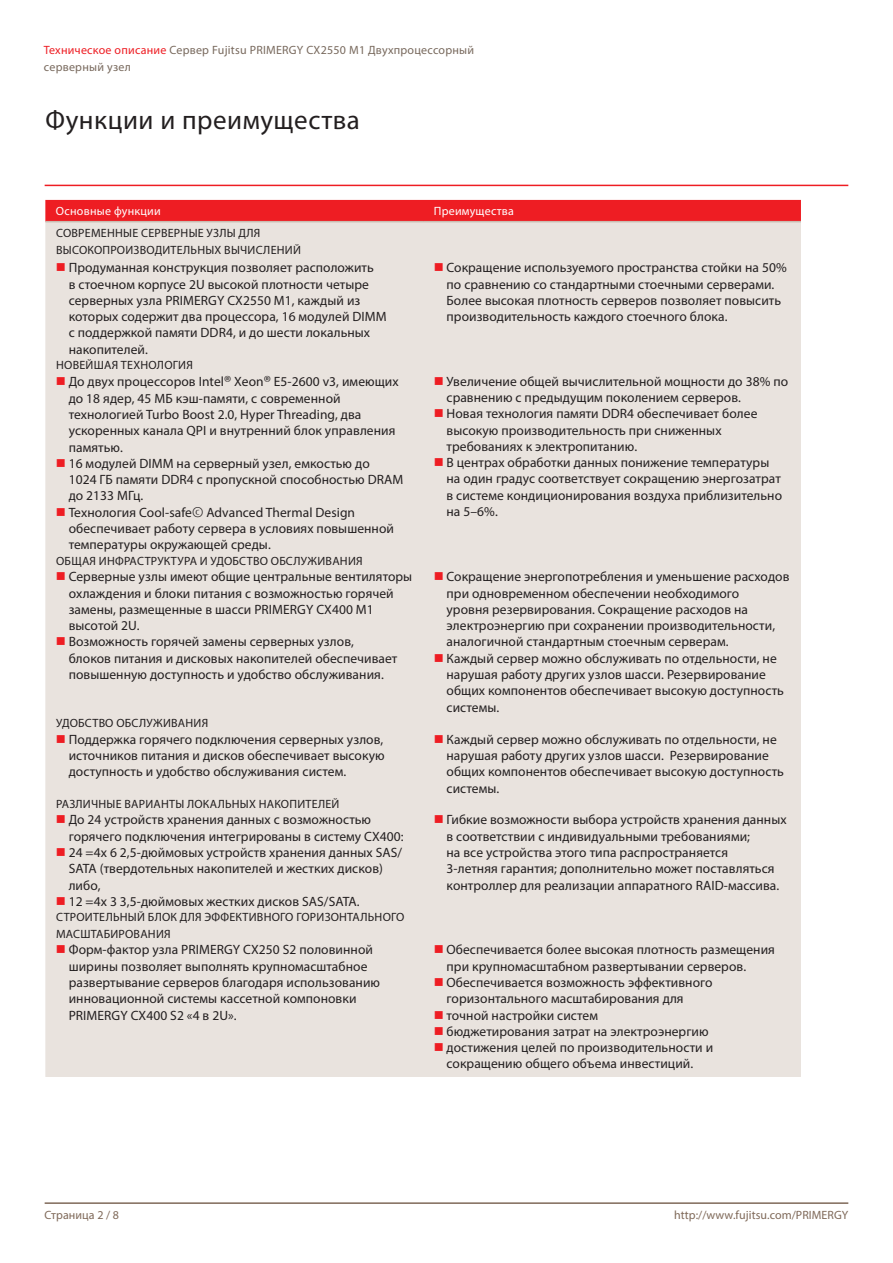
<style>
.page{position:relative;width:893px;height:1263px;background:#fff}
.page>*{position:absolute;margin:0;border:0;box-sizing:border-box;transform-origin:0 0}
.ComponentHeading{font:27px "Myriad Pro";letter-spacing:.02em;color:#231f20}
.t1{font:13.5px/16.4px "Myriad Pro";letter-spacing:.005em;color:#231f20}
.FeatureBenefitSubhea{font:12px/16.5px "Myriad Pro";letter-spacing:.02em;color:#231f20}
.RunningHeader{font:12px/16.4px "Myriad Pro";letter-spacing:.02em;color:#78695d}
.RunningFooter_R{font:12px "Myriad Pro";letter-spacing:.005em;color:#7f6959}
.FeatureBenefitHeadin{font:12px "Myriad Pro";letter-spacing:.02em;color:#fff}
.RunningFooter_L{font:12px "Myriad Pro";letter-spacing:.005em;color:#7f6959}
.s1{color:#ee1d23}
.s2{font-family:"Fujitsu Sans";font-weight:300}
</style>
<div class="page">
<hr style="left:45px;top:1202px;width:803px;height:2px;background:#7f6959">
<div style="left:45px;top:200px;width:756px;height:21px;background:#ee1d23"></div>
<div style="left:45px;top:222px;width:756px;height:855px;background:#e9e3de"></div>
<hr style="left:45px;top:221px;width:378px;height:1px;background:#c9bcb1">
<hr style="left:423px;top:221px;width:378px;height:1px;background:#c9bcb1">
<hr style="left:45px;top:185px;width:803px;height:1px;background:#ee1d23">
<svg style="left:57px;top:263px;width:8px;height:8px"></svg>
<svg style="left:435px;top:263px;width:8px;height:8px"></svg>
<svg style="left:57px;top:377px;width:8px;height:8px"></svg>
<svg style="left:57px;top:459px;width:8px;height:8px"></svg>
<svg style="left:57px;top:508px;width:8px;height:8px"></svg>
<svg style="left:435px;top:377px;width:8px;height:8px"></svg>
<svg style="left:435px;top:409px;width:8px;height:8px"></svg>
<svg style="left:435px;top:458px;width:8px;height:8px"></svg>
<svg style="left:57px;top:572px;width:8px;height:8px"></svg>
<svg style="left:57px;top:637px;width:8px;height:8px"></svg>
<svg style="left:435px;top:572px;width:8px;height:8px"></svg>
<svg style="left:435px;top:654px;width:8px;height:8px"></svg>
<svg style="left:57px;top:735px;width:8px;height:8px"></svg>
<svg style="left:435px;top:735px;width:8px;height:8px"></svg>
<svg style="left:57px;top:815px;width:8px;height:8px"></svg>
<svg style="left:57px;top:848px;width:8px;height:8px"></svg>
<svg style="left:57px;top:897px;width:8px;height:8px"></svg>
<svg style="left:435px;top:815px;width:8px;height:8px"></svg>
<svg style="left:57px;top:945px;width:8px;height:8px"></svg>
<svg style="left:435px;top:945px;width:8px;height:8px"></svg>
<svg style="left:435px;top:978px;width:8px;height:8px"></svg>
<svg style="left:435px;top:1011px;width:8px;height:7px"></svg>
<svg style="left:435px;top:1027px;width:8px;height:8px"></svg>
<svg style="left:435px;top:1043px;width:8px;height:8px"></svg>
<p class="RunningHeader" style="left:44px;top:42px;width:432px"><span class="s1">Техническое описание</span> Сервер Fujitsu PRIMERGY CX2550 M1 Двухпроцессорный серверный узел</p>
<p class="ComponentHeading" style="left:45px;top:103px;width:316px">Функции и преимущества</p>
<p class="FeatureBenefitHeadin" style="left:56px;top:204px;width:106px">Основные функции</p>
<p class="FeatureBenefitHeadin" style="left:434px;top:204px;width:82px">Преимущества</p>
<p class="FeatureBenefitSubhea" style="left:56px;top:225px;width:246px">СОВРЕМЕННЫЕ СЕРВЕРНЫЕ УЗЛЫ ДЛЯ<br>ВЫСОКОПРОИЗВОДИТЕЛЬНЫХ ВЫЧИСЛЕНИЙ</p>
<p class="t1" style="left:69px;top:259px;width:319px">Продуманная конструкция позволяет расположить<br>в стоечном корпусе 2U высокой плотности четыре серверных узла PRIMERGY CX2550 M1, каждый из которых содержит два процессора, 16 модулей DIMM с поддержкой памяти DDR4, и до шести локальных накопителей.</p>
<p class="t1" style="left:447px;top:259px;width:342px">Сокращение используемого пространства стойки на 50% по сравнению со стандартными стоечными серверами.<br>Более высокая плотность серверов позволяет повысить производительность каждого стоечного блока.</p>
<p class="FeatureBenefitSubhea" style="left:56px;top:357px;width:138px">НОВЕЙШАЯ ТЕХНОЛОГИЯ</p>
<p class="t1" style="left:69px;top:373px;width:331px">До двух процессоров Intel<span class="s2">®</span> Xeon<span class="s2">®</span> E5-2600 v3, имеющих до 18 ядер, 45 МБ кэш-памяти, с современной технологией Turbo Boost 2.0, Hyper Threading, два ускоренных канала QPI и внутренний блок управления памятью.</p>
<p class="t1" style="left:69px;top:455px;width:336px">16 модулей DIMM на серверный узел, емкостью до<br>1024 ГБ памяти DDR4 с пропускной способностью DRAM до 2133 МГц.</p>
<p class="t1" style="left:69px;top:504px;width:327px">Технология Cool-safe<span class="s2">©</span> Advanced Thermal Design обеспечивает работу сервера в условиях повышенной температуры окружающей среды.</p>
<p class="t1" style="left:447px;top:373px;width:343px">Увеличение общей вычислительной мощности до 38% по сравнению с предыдущим поколением серверов.</p>
<p class="t1" style="left:447px;top:405px;width:312px">Новая технология памяти DDR4 обеспечивает более высокую производительность при сниженных требованиях к электропитанию.</p>
<p class="t1" style="left:447px;top:454px;width:337px">В центрах обработки данных понижение температуры на один градус соответствует сокращению энергозатрат в системе кондиционирования воздуха приблизительно на 5–6%.</p>
<p class="FeatureBenefitSubhea" style="left:56px;top:552px;width:308px">ОБЩАЯ ИНФРАСТРУКТУРА И УДОБСТВО ОБСЛУЖИВАНИЯ</p>
<p class="t1" style="left:69px;top:568px;width:345px">Серверные узлы имеют общие центральные вентиляторы охлаждения и блоки питания с возможностью горячей замены, размещенные в шасси PRIMERGY CX400 M1 высотой 2U.</p>
<p class="t1" style="left:69px;top:633px;width:330px">Возможность горячей замены серверных узлов, блоков питания и дисковых накопителей обеспечивает повышенную доступность и удобство обслуживания.</p>
<p class="t1" style="left:447px;top:568px;width:344px">Сокращение энергопотребления и уменьшение расходов при одновременном обеспечении необходимого<br>уровня резервирования. Сокращение расходов на электроэнергию при сохранении производительности, аналогичной стандартным стоечным серверам.</p>
<p class="t1" style="left:447px;top:650px;width:339px">Каждый сервер можно обслуживать по отдельности, не нарушая работу других узлов шасси. Резервирование общих компонентов обеспечивает высокую доступность системы.</p>
<p class="FeatureBenefitSubhea" style="left:56px;top:715px;width:154px">УДОБСТВО ОБСЛУЖИВАНИЯ</p>
<p class="t1" style="left:69px;top:731px;width:317px;text-align:justify">Поддержка горячего подключения серверных узлов, источников питания и дисков обеспечивает высокую доступность и удобство обслуживания систем.</p>
<p class="t1" style="left:447px;top:731px;width:339px">Каждый сервер можно обслуживать по отдельности, не нарушая работу других узлов шасси. Резервирование общих компонентов обеспечивает высокую доступность системы.</p>
<p class="FeatureBenefitSubhea" style="left:56px;top:795px;width:285px">РАЗЛИЧНЫЕ ВАРИАНТЫ ЛОКАЛЬНЫХ НАКОПИТЕЛЕЙ</p>
<p class="t1" style="left:69px;top:811px;width:336px">До 24 устройств хранения данных с возможностью горячего подключения интегрированы в систему CX400:</p>
<p class="t1" style="left:69px;top:844px;width:335px">24 =4x 6 2,5-дюймовых устройств хранения данных SAS/<br>SATA (твердотельных накопителей и жестких дисков) либо,</p>
<p class="t1" style="left:69px;top:893px;width:292px">12 =4x 3 3,5-дюймовых жестких дисков SAS/SATA.</p>
<p class="t1" style="left:447px;top:811px;width:342px">Гибкие возможности выбора устройств хранения данных в соответствии с индивидуальными требованиями;<br>на все устройства этого типа распространяется<br>3-летняя гарантия; дополнительно может поставляться контроллер для реализации аппаратного RAID-массива.</p>
<p class="FeatureBenefitSubhea" style="left:56px;top:909px;width:350px">СТРОИТЕЛЬНЫЙ БЛОК ДЛЯ ЭФФЕКТИВНОГО ГОРИЗОНТАЛЬНОГО<br>МАСШТАБИРОВАНИЯ</p>
<p class="t1" style="left:69px;top:941px;width:313px">Форм-фактор узла PRIMERGY CX250 S2 половинной ширины позволяет выполнять крупномасштабное развертывание серверов благодаря использованию инновационной системы кассетной компоновки PRIMERGY CX400 S2 «4 в 2U».</p>
<p class="t1" style="left:447px;top:941px;width:330px">Обеспечивается более высокая плотность размещения при крупномасштабном развертывании серверов.</p>
<p class="t1" style="left:447px;top:974px;width:268px">Обеспечивается возможность эффективного горизонтального масштабирования для</p>
<p class="t1" style="left:447px;top:1006px;width:153px">точной настройки систем</p>
<p class="t1" style="left:447px;top:1023px;width:264px">бюджетирования затрат на электроэнергию</p>
<p class="t1" style="left:447px;top:1039px;width:268px">достижения целей по производительности и сокращению общего объема инвестиций.</p>
<p class="RunningFooter_L" style="left:45px;top:1207px;width:76px">Страница 2 / 8</p>
<p class="RunningFooter_R" style="left:674px;top:1207px;width:176px">http://www.fujitsu.com/PRIMERGY</p>
</div>
